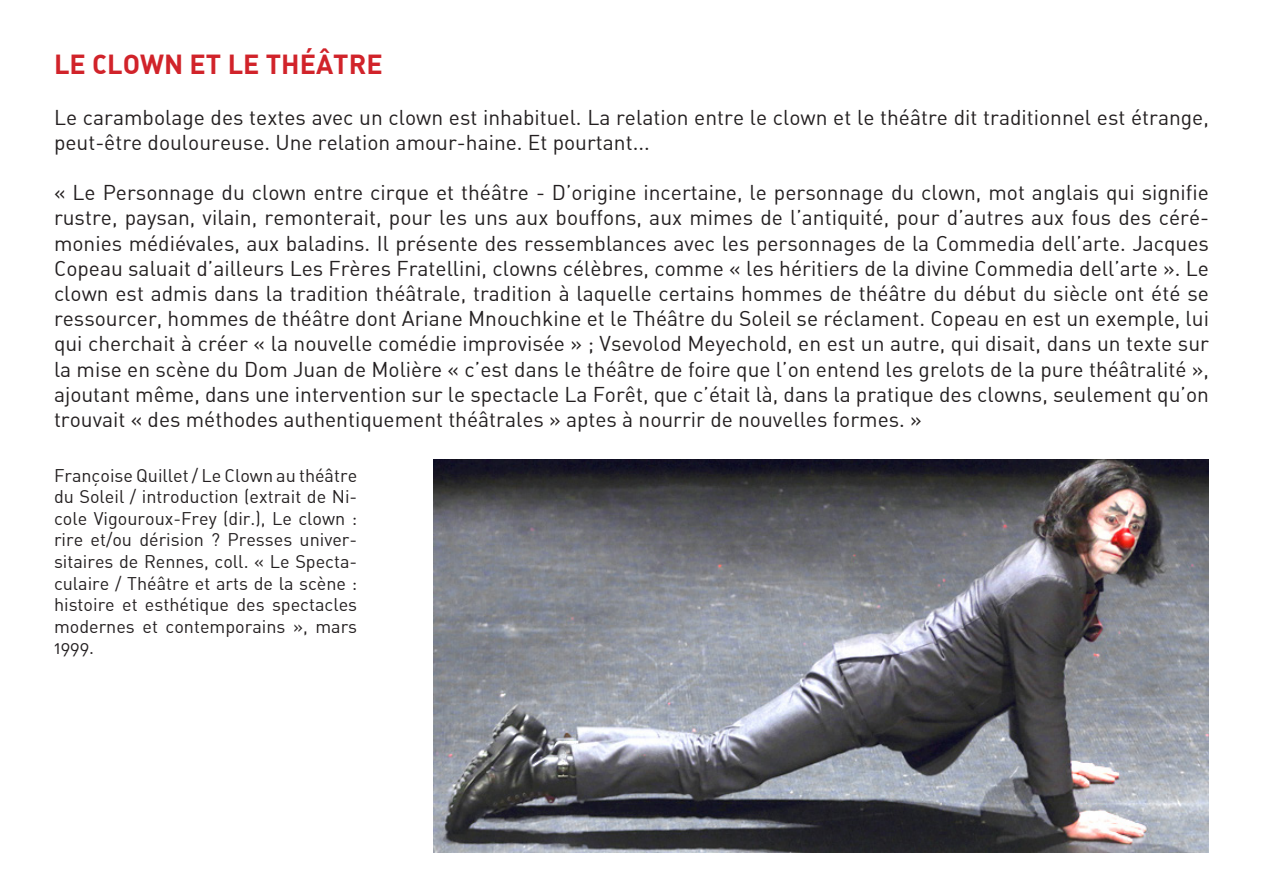
<style>
.page{position:relative;width:1263px;height:893px;background:#fff}
.page>*{position:absolute;margin:0;border:0;box-sizing:border-box;transform-origin:0 0}
.t1{font:700 27px "DIN Alternate";color:#d1232a}
.t2{font:21px/25.2px "DIN Alternate";color:#231f20}
.t3{font:18px/21.6px "DIN Alternate";color:#231f20;text-align:justify}
</style>
<div class="page">
<img style="left:433px;top:459px;width:776px;height:393px">
<p class="t1" style="left:54px;top:47px;width:330px">LE CLOWN ET LE THÉÂTRE</p>
<p class="t2" style="left:54px;top:104px;width:1156px">Le carambolage des textes avec un clown est inhabituel. La relation entre le clown et le théâtre dit traditionnel est étrange, peut-être douloureuse. Une relation amour-haine. Et pourtant...</p>
<p class="t2" style="left:54px;top:180px;width:1156px;text-align:justify">« Le Personnage du clown entre cirque et théâtre - D’origine incertaine, le personnage du clown, mot anglais qui signifie rustre, paysan, vilain, remonterait, pour les uns aux bouffons, aux mimes de l’antiquité, pour d’autres aux fous des céré&shy;monies médiévales, aux baladins. Il présente des ressemblances avec les personnages de la Commedia dell’arte. Jacques Copeau saluait d’ailleurs Les Frères Fratellini, clowns célèbres, comme « les héritiers de la divine Commedia dell’arte ». Le clown est admis dans la tradition théâtrale, tradition à laquelle certains hommes de théâtre du début du siècle ont été se ressourcer, hommes de théâtre dont Ariane Mnouchkine et le Théâtre du Soleil se réclament. Copeau en est un exemple, lui qui cherchait à créer « la nouvelle comédie improvisée » ; Vsevolod Meyechold, en est un autre, qui disait, dans un texte sur la mise en scène du Dom Juan de Molière « c’est dans le théâtre de foire que l’on entend les grelots de la pure théâtralité », ajoutant même, dans une intervention sur le spectacle La Forêt, que c’était là, dans la pratique des clowns, seulement qu’on trouvait « des méthodes authentiquement théâtrales » aptes à nourrir de nouvelles formes. »</p>
<p class="t3" style="left:54px;top:464px;width:305px">Françoise Quillet / Le Clown au théâtre du Soleil / introduction (extrait de Ni&shy;cole Vigouroux-Frey (dir.), Le clown : rire et/ou dérision ? Presses univer&shy;sitaires de Rennes, coll. « Le Specta&shy;culaire / Théâtre et arts de la scène : histoire et esthétique des spectacles modernes et contemporains », mars 1999.</p>
</div>
